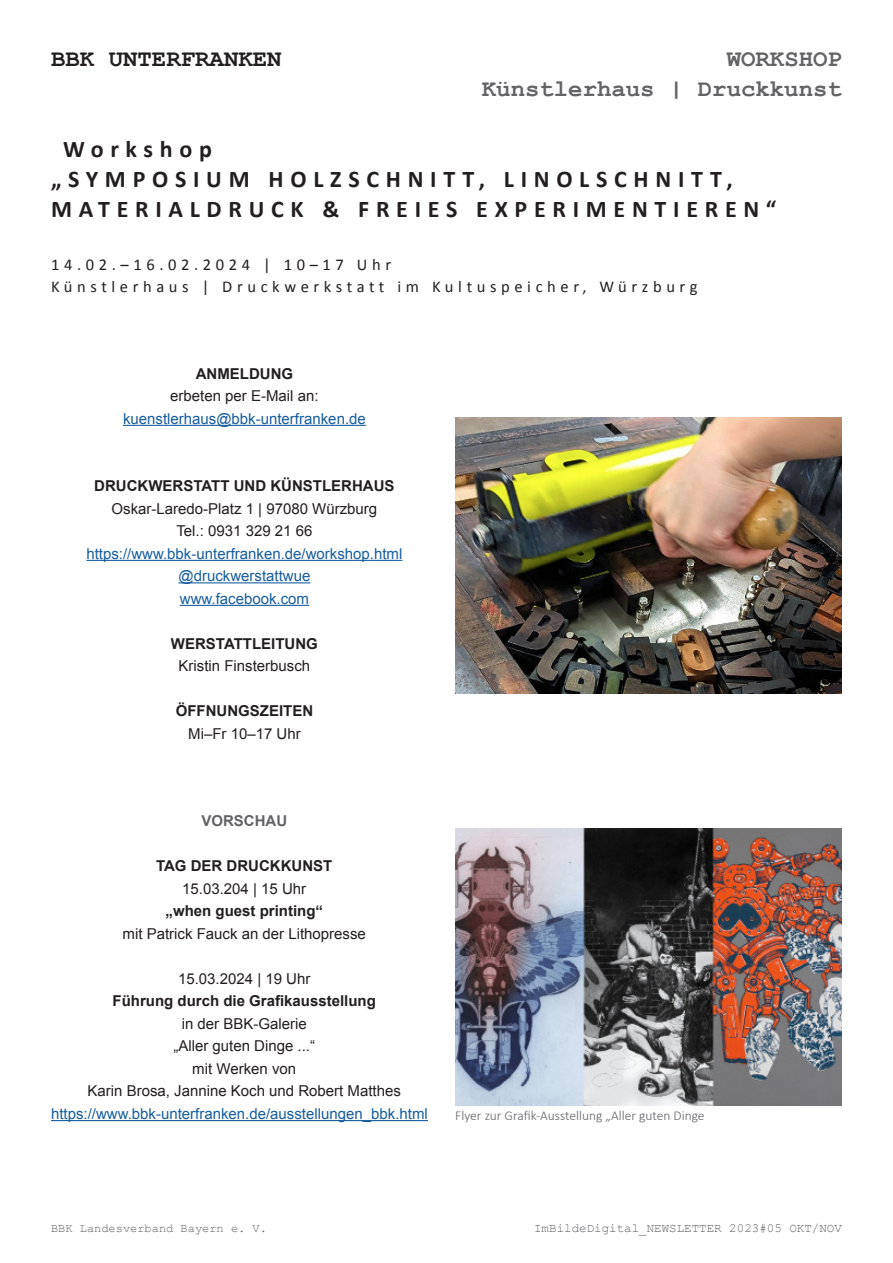
<style>
.page{position:relative;width:893px;height:1263px;background:#fff}
.page>*{position:absolute;margin:0;border:0;box-sizing:border-box;transform-origin:0 0}
.t1{font:700 24px/30px "Calibri";letter-spacing:.28em;color:#231f20}
.t2{font:700 24px/30px "Courier New";color:#636366;text-align:right}
.t3{font:700 24px "Courier New";color:#231f20}
.t4{font:16.5px/22.5px "Calibri";letter-spacing:.28em;color:#231f20}
.t5{font:15px/22.5px "Arial";color:#231f20;text-align:center}
.t6{font:15px/22.5px "Arial";color:#175d9e;text-align:center}
.t7{font:700 15px "Arial";color:#231f20}
.t8{font:700 15px "Arial";color:#636366}
.t9{font:300 13.5px "Calibri";color:#636366}
.t10{font:12.45px "Courier New";color:#636366}
.t11{font:12px "Courier New";color:#636366}
</style>
<div class="page">
<hr style="left:123px;top:425px;width:243px;height:1px;background:#175d9e">
<hr style="left:86px;top:560px;width:316px;height:1px;background:#175d9e">
<hr style="left:178px;top:582px;width:132px;height:1px;background:#175d9e">
<hr style="left:180px;top:605px;width:129px;height:1px;background:#175d9e">
<hr style="left:51px;top:1120px;width:377px;height:1px;background:#175d9e">
<img style="left:455px;top:829px;width:387px;height:276px">
<img style="left:455px;top:417px;width:387px;height:277px">
<h1 class="t3" style="left:51px;top:44px;width:232px">BBK UNTERFRANKEN</h1>
<h1 class="t2" style="left:482px;top:43px;width:362px">WORKSHOP<br>Künstlerhaus | Druckkunst</h1>
<h1 class="t1" style="left:51px;top:133px;width:727px;text-indent:12px">Workshop<br>„SYMPOSIUM HOLZSCHNITT, LINOLSCHNITT,<br>MATERIALDRUCK &amp; FREIES EXPERIMENTIEREN“</h1>
<p class="t4" style="left:51px;top:252px;width:648px">14.02.–16.02.2024 | 10–17 Uhr<br>Künstlerhaus | Druckwerkstatt im Kultuspeicher, Würzburg</p>
<p class="t7" style="left:196px;top:364px;width:99px">ANMELDUNG</p>
<p class="t5" style="left:170px;top:385px;width:150px">erbeten per E-Mail an:</p>
<p class="t6" style="left:123px;top:407px;width:244px">kuenstlerhaus@bbk-unterfranken.de</p>
<p class="t7" style="left:94px;top:476px;width:302px">DRUCKWERSTATT UND KÜNSTLERHAUS</p>
<p class="t5" style="left:112px;top:497px;width:267px">Oskar-Laredo-Platz 1 | 97080 Würzburg<br>Tel.: 0931 329 21 66</p>
<p class="t6" style="left:86px;top:542px;width:317px">https://www.bbk-unterfranken.de/workshop.html @druckwerstattwue<br>www.facebook.com</p>
<p class="t7" style="left:171px;top:634px;width:148px">WERSTATTLEITUNG</p>
<p class="t5" style="left:179px;top:655px;width:133px">Kristin Finsterbusch</p>
<p class="t7" style="left:176px;top:701px;width:139px">ÖFFNUNGSZEITEN</p>
<p class="t5" style="left:188px;top:722px;width:114px">Mi–Fr 10–17 Uhr</p>
<p class="t8" style="left:201px;top:811px;width:87px">VORSCHAU</p>
<p class="t7" style="left:156px;top:856px;width:178px">TAG DER DRUCKKUNST</p>
<p class="t5" style="left:182px;top:877px;width:125px">15.03.204 | 15 Uhr</p>
<p class="t7" style="left:166px;top:901px;width:159px">„when guest printing“</p>
<p class="t5" style="left:123px;top:922px;width:245px">mit Patrick Fauck an der Lithopresse</p>
<p class="t5" style="left:178px;top:967px;width:134px">15.03.2024 | 19 Uhr</p>
<p class="t7" style="left:113px;top:991px;width:265px">Führung durch die Grafikausstellung</p>
<p class="t5" style="left:87px;top:1012px;width:315px">in der BBK-Galerie<br>„Aller guten Dinge ...“<br>mit Werken von<br>Karin Brosa, Jannine Koch und Robert Matthes</p>
<p class="t6" style="left:51px;top:1102px;width:378px">https://www.bbk-unterfranken.de/ausstellungen_bbk.html</p>
<p class="t9" style="left:455px;top:1107px;width:251px">Flyer zur Grafik-Ausstellung „Aller guten Dinge</p>
<p class="t11" style="left:51px;top:1221px;width:218px">BBK Landesverband Bayern e. V.</p>
<p class="t10" style="left:534px;top:1221px;width:309px">ImBildeDigital_NEWSLETTER 2023#05 OKT/NOV</p>
</div>
